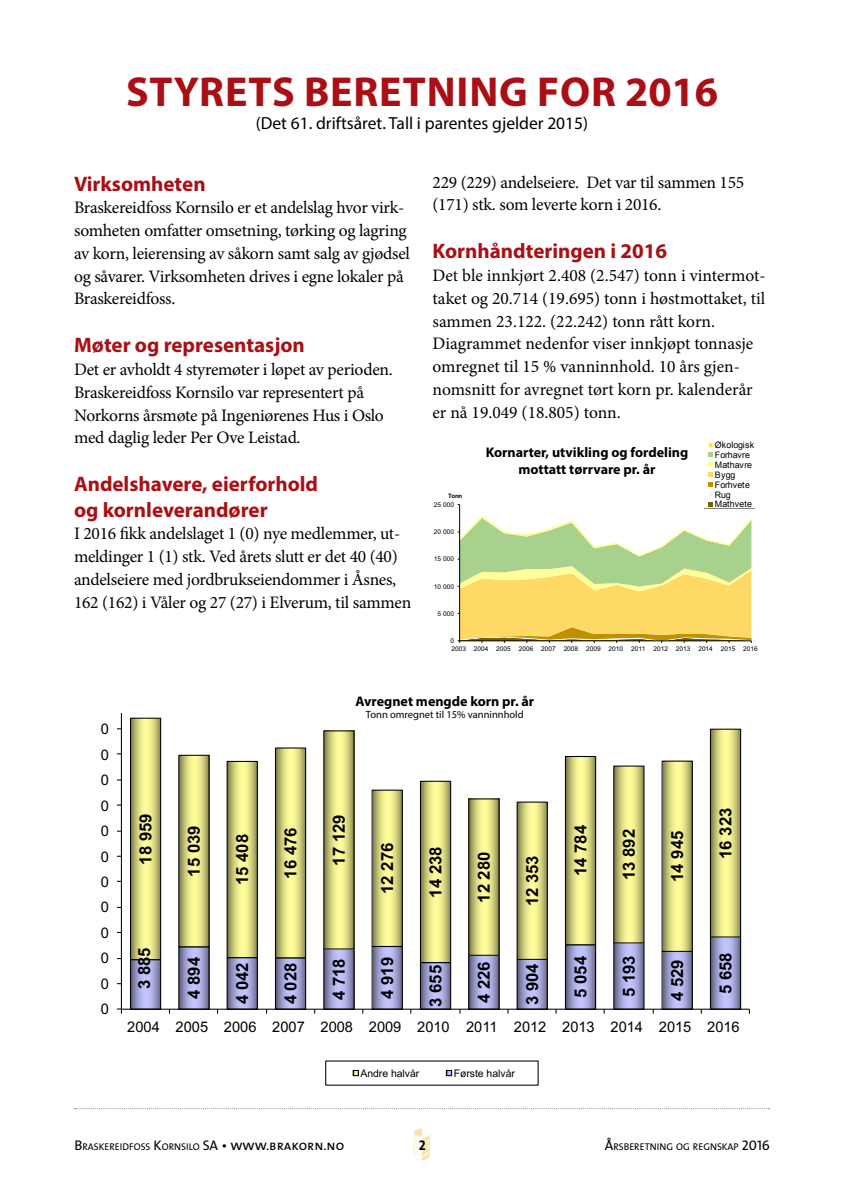
<style>
.page{position:relative;width:844px;height:1191px;background:#fff}
.page>*{position:absolute;margin:0;border:0;box-sizing:border-box;transform-origin:0 0}
.t1{font:700 42px "Myriad Pro";letter-spacing:.02em;color:#a90f14}
.t2{font:700 21px/25.2px "Myriad Pro";color:#a90f14}
.t3{font:17.5px/22.8px "Minion Pro";letter-spacing:-.015em;color:#000}
.t4{font:17.5px "Myriad Pro";color:#000}
.t5{font:700 16.8px "Arial";color:#000}
.t6{font:14.7px "Arial";color:#000}
.t7{font:700 14px/16.8px "Myriad Pro";color:#000;text-align:center}
.t8{font:14px "The Sans Bold Caps";color:#000}
.t9{font:10.5px "Myriad Pro";color:#000}
.t10{font:10.5px "Arial";color:#000}
.t11{font:9.8px "The Sans Caps";color:#000}
.t12{font:9.62px "Arial";color:#000}
.t13{font:8.92px/9.8px "Arial";letter-spacing:-.02em;color:#000}
.t14{font:6.48px "Arial";color:#000}
.t15{font:700 6.12px "Arial";color:#000}
.s1{font-size:14px}
</style>
<div class="page">
<svg style="left:413px;top:1128px;width:18px;height:33px"></svg>
<svg style="left:74px;top:1108px;width:695px;height:1px"></svg>
<svg style="left:132px;top:961px;width:27px;height:46px"></svg>
<div style="left:130px;top:959px;width:31px;height:50px;border:1px solid #000"></div>
<svg style="left:180px;top:948px;width:27px;height:59px;background:#a4a6d9"></svg>
<svg style="left:228px;top:959px;width:28px;height:48px"></svg>
<div style="left:226px;top:957px;width:32px;height:52px;border:1px solid #000"></div>
<svg style="left:277px;top:959px;width:27px;height:48px"></svg>
<div style="left:275px;top:957px;width:31px;height:52px;border:1px solid #000"></div>
<svg style="left:325px;top:950px;width:27px;height:57px;background:#a4a6d9"></svg>
<svg style="left:373px;top:948px;width:28px;height:59px;background:#a2a4d6"></svg>
<div style="left:371px;top:946px;width:32px;height:63px;border:1px solid #000"></div>
<svg style="left:422px;top:964px;width:27px;height:43px"></svg>
<div style="left:420px;top:962px;width:31px;height:47px;border:1px solid #000"></div>
<svg style="left:470px;top:956px;width:27px;height:51px"></svg>
<div style="left:468px;top:954px;width:31px;height:55px;border:1px solid #000"></div>
<svg style="left:518px;top:961px;width:27px;height:46px"></svg>
<div style="left:516px;top:959px;width:31px;height:50px;border:1px solid #000"></div>
<svg style="left:566px;top:946px;width:28px;height:61px;background:#a2a3d6"></svg>
<div style="left:564px;top:944px;width:32px;height:65px;border:1px solid #000"></div>
<svg style="left:615px;top:944px;width:27px;height:63px;background:#a4a6d9"></svg>
<svg style="left:663px;top:953px;width:27px;height:54px"></svg>
<svg style="left:711px;top:938px;width:28px;height:69px;background:#a2a3d6"></svg>
<div style="left:709px;top:936px;width:32px;height:73px;border:1px solid #000"></div>
<svg style="left:132px;top:719px;width:27px;height:239px;background:#d9d782"></svg>
<div style="left:130px;top:717px;width:31px;height:243px;border:1px solid #000"></div>
<svg style="left:180px;top:756px;width:27px;height:189px;background:#d8d682"></svg>
<svg style="left:228px;top:763px;width:28px;height:193px;background:#d6d480"></svg>
<div style="left:226px;top:761px;width:32px;height:197px;border:1px solid #000"></div>
<svg style="left:277px;top:749px;width:27px;height:207px;background:#d9d782"></svg>
<div style="left:275px;top:747px;width:31px;height:211px;border:1px solid #000"></div>
<svg style="left:325px;top:732px;width:27px;height:215px;background:#d8d682"></svg>
<svg style="left:373px;top:791px;width:28px;height:154px;background:#d6d480"></svg>
<div style="left:371px;top:789px;width:32px;height:158px;border:1px solid #000"></div>
<svg style="left:422px;top:782px;width:27px;height:179px;background:#d9d782"></svg>
<div style="left:420px;top:780px;width:31px;height:183px;border:1px solid #000"></div>
<svg style="left:470px;top:800px;width:27px;height:153px;background:#d8d682"></svg>
<div style="left:468px;top:798px;width:31px;height:157px;border:1px solid #000"></div>
<svg style="left:518px;top:803px;width:27px;height:155px;background:#d8d681"></svg>
<div style="left:516px;top:801px;width:31px;height:159px;border:1px solid #000"></div>
<svg style="left:566px;top:758px;width:28px;height:185px;background:#d5d480"></svg>
<div style="left:564px;top:756px;width:32px;height:189px;border:1px solid #000"></div>
<svg style="left:615px;top:767px;width:27px;height:174px;background:#d8d682"></svg>
<svg style="left:663px;top:762px;width:27px;height:188px;background:#d8d681"></svg>
<svg style="left:711px;top:730px;width:28px;height:205px;background:#d5d480"></svg>
<div style="left:709px;top:728px;width:32px;height:209px;border:1px solid #000"></div>
<hr style="left:121px;top:713px;width:1px;height:296px;background:#000">
<hr style="left:121px;top:1008px;width:628px;height:1px;background:#000">
<svg style="left:117px;top:1008px;width:5px;height:5px"></svg>
<div style="left:352px;top:1070px;width:7px;height:6px;border:1px solid #000"></div>
<div style="left:445px;top:1070px;width:7px;height:6px;border:1px solid #000"></div>
<hr style="left:459px;top:504px;width:1px;height:137px;background:#000">
<svg style="left:457px;top:515px;width:294px;height:128px"></svg>
<svg style="left:708px;top:442px;width:6px;height:65px"></svg>
<h1 class="t1" style="left:126px;top:64px;width:593px">STYRETS BERETNING FOR 2016</h1>
<p class="t4" style="left:256px;top:112px;width:334px">(Det 61. driftsåret. Tall i parentes gjelder 2015)</p>
<p class="t2" style="left:74px;top:170px;width:133px">Virksomheten</p>
<p class="t3" style="left:74px;top:196px;width:337px">Braskereidfoss Kornsilo er et andelslag hvor virk&shy;somheten omfatter omsetning, tørking og lagring av korn, leierensing av såkorn samt salg av gjødsel og såvarer. Virksomheten drives i egne lokaler på Braskereidfoss.</p>
<p class="t2" style="left:74px;top:332px;width:232px">Møter og representasjon</p>
<p class="t3" style="left:74px;top:358px;width:320px">Det er avholdt 4 styremøter i løpet av perioden.<br>Braskereidfoss Kornsilo var representert på Norkorns årsmøte på Ingeniørenes Hus i Oslo med daglig leder Per Ove Leistad.</p>
<p class="t2" style="left:74px;top:471px;width:245px">Andelshavere, eierforhold og kornleverandører</p>
<p class="t3" style="left:74px;top:522px;width:338px">I 2016 fikk andelslaget 1 (0) nye medlemmer, ut&shy;meldinger 1 (1) stk. Ved årets slutt er det 40 (40) andelseiere med jordbrukseiendommer i Åsnes, 162 (162) i Våler og 27 (27) i Elverum, til sammen</p>
<p class="t12" style="left:318px;top:549px;width:31px">15 000</p>
<p class="t3" style="left:432px;top:171px;width:313px">229 (229) andelseiere. Det var til sammen 155 (171) stk. som leverte korn i 2016.</p>
<p class="t2" style="left:432px;top:238px;width:236px">Kornhåndteringen i 2016</p>
<p class="t3" style="left:432px;top:264px;width:334px">Det ble innkjørt 2.408 (2.547) tonn i vintermot&shy;taket og 20.714 (19.695) tonn i høstmottaket, til sammen 23.122. (22.242) tonn rått korn.<br>Diagrammet nedenfor viser innkjøpt tonnasje omregnet til 15 % vanninnhold. 10 års gjen&shy;nomsnitt for avregnet tørt korn pr. kalenderår er nå 19.049 (18.805) tonn.</p>
<p class="t15" style="left:448px;top:491px;width:16px">Tonn</p>
<p class="t14" style="left:434px;top:500px;width:22px">25 000</p>
<p class="t14" style="left:434px;top:527px;width:22px">20 000</p>
<p class="t14" style="left:434px;top:554px;width:22px">15 000</p>
<p class="t14" style="left:434px;top:582px;width:22px">10 000</p>
<p class="t14" style="left:437px;top:609px;width:18px">5 000</p>
<p class="t14" style="left:450px;top:636px;width:5px">0</p>
<p class="t7" style="left:485px;top:443px;width:204px">Kornarter, utvikling og fordeling mottatt tørrvare pr. år</p>
<p class="t13" style="left:714px;top:440px;width:41px">Økologisk<br>Forhavre<br>Mathavre<br>Bygg<br>Forhvete<br>Rug<br>Mathvete</p>
<p class="t14" style="left:451px;top:644px;width:308px">2003 2004 2005 2006 2007 2008 2009 2010 2011 2012 2013 2014 2015 2016</p>
<p class="t7" style="left:355px;top:692px;width:180px">Avregnet mengde korn pr. år</p>
<p class="t9" style="left:366px;top:708px;width:159px">Tonn omregnet til 15% vanninnhold</p>
<p class="t6" style="left:96px;top:999px;width:14px">--0</p>
<p class="t5" style="left:134px;top:864px;width:53px;rotate:-90deg">18 959</p>
<p class="t5" style="left:182px;top:876px;width:53px;rotate:-90deg">15 039</p>
<p class="t5" style="left:230px;top:885px;width:53px;rotate:-90deg">15 408</p>
<p class="t5" style="left:279px;top:878px;width:53px;rotate:-90deg">16 476</p>
<p class="t5" style="left:327px;top:865px;width:53px;rotate:-90deg">17 129</p>
<p class="t5" style="left:375px;top:894px;width:53px;rotate:-90deg">12 276</p>
<p class="t5" style="left:423px;top:897px;width:53px;rotate:-90deg">14 238</p>
<p class="t5" style="left:472px;top:902px;width:53px;rotate:-90deg">12 280</p>
<p class="t5" style="left:520px;top:906px;width:53px;rotate:-90deg">12 353</p>
<p class="t5" style="left:568px;top:876px;width:53px;rotate:-90deg">14 784</p>
<p class="t5" style="left:617px;top:880px;width:53px;rotate:-90deg">13 892</p>
<p class="t5" style="left:665px;top:882px;width:53px;rotate:-90deg">14 945</p>
<p class="t5" style="left:713px;top:859px;width:53px;rotate:-90deg">16 323</p>
<p class="t5" style="left:132px;top:989px;width:43px;rotate:-90deg">3 885</p>
<p class="t5" style="left:182px;top:999px;width:43px;rotate:-90deg">4 894</p>
<p class="t5" style="left:230px;top:1004px;width:43px;rotate:-90deg">4 042</p>
<p class="t5" style="left:279px;top:1004px;width:43px;rotate:-90deg">4 028</p>
<p class="t5" style="left:327px;top:1000px;width:43px;rotate:-90deg">4 718</p>
<p class="t5" style="left:375px;top:998px;width:43px;rotate:-90deg">4 919</p>
<p class="t5" style="left:423px;top:1006px;width:43px;rotate:-90deg">3 655</p>
<p class="t5" style="left:472px;top:1003px;width:43px;rotate:-90deg">4 226</p>
<p class="t5" style="left:520px;top:1005px;width:43px;rotate:-90deg">3 904</p>
<p class="t5" style="left:568px;top:998px;width:43px;rotate:-90deg">5 054</p>
<p class="t5" style="left:617px;top:997px;width:43px;rotate:-90deg">5 193</p>
<p class="t5" style="left:665px;top:1001px;width:43px;rotate:-90deg">4 529</p>
<p class="t5" style="left:713px;top:994px;width:43px;rotate:-90deg">5 658</p>
<p class="t6" style="left:127px;top:1016px;width:613px">2004 2005 2006 2007 2008 2009 2010 2011 2012 2013 2014 2015 2016</p>
<p class="t10" style="left:360px;top:1065px;width:60px">Andre halvår</p>
<p class="t10" style="left:453px;top:1065px;width:63px">Første halvår</p>
<p class="t11" style="left:74px;top:1138px;width:271px"><span class="s1">B</span>RASKEREIDFOSS <span class="s1">K</span>ORNSILO <span class="s1">SA •</span> <span class="s1">www.brakorn.no</span></p>
<p class="t8" style="left:418px;top:1133px;width:8px">2</p>
<p class="t11" style="left:604px;top:1138px;width:167px"><span class="s1">Å</span>RSBERETNING OG REGNSKAP <span class="s1">2016</span></p>
</div>
